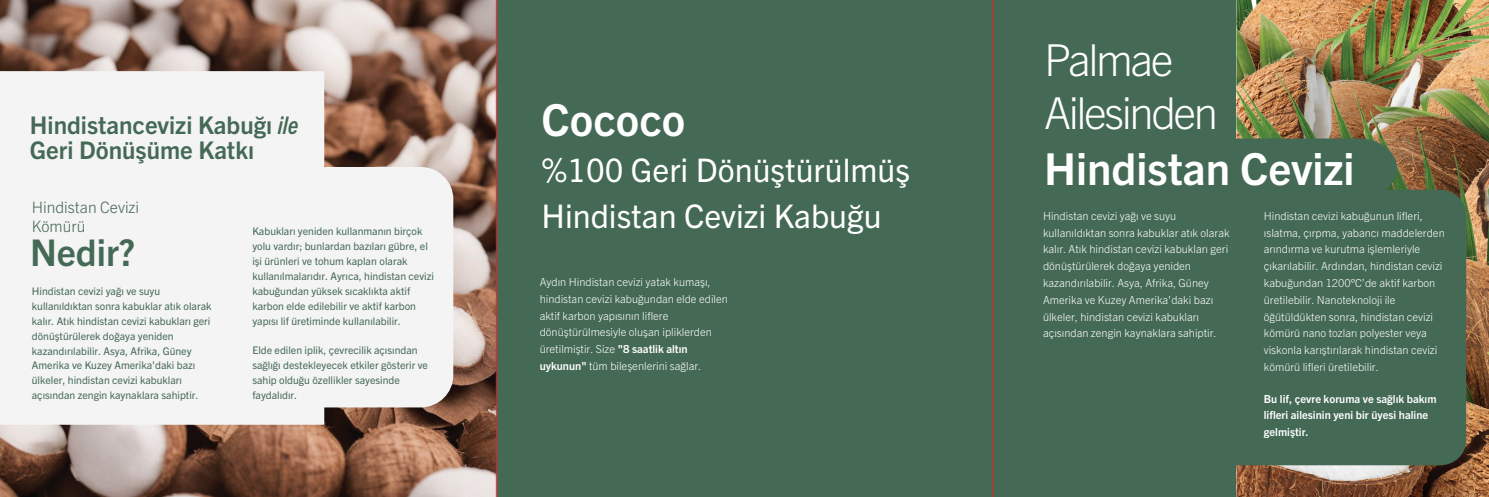
<style>
.page{position:relative;width:1489px;height:497px;background:#fff}
.page>*{position:absolute;margin:0;border:0;box-sizing:border-box;transform-origin:0 0}
.t1{font:700 44.01px "Trade Gothic Next LT Pro";color:#fff}
.t2{font:300 44.01px/52.9px "Trade Gothic Next LT Pro";letter-spacing:-.055em;color:#fff}
.t3{font:700 36.75px "Trade Gothic Next LT Pro";color:#446955}
.t4{font:32.46px/46px "Trade Gothic Next LT Pro";color:#fff}
.t5{font:700 24.32px/25.1px "Trade Gothic Next LT Pro";color:#446955}
.t6{font:300 15.75px/18.9px "Trade Gothic Next LT Pro";color:#446955}
.t7{font:300 11.11px/16.8px "Trade Gothic Next LT Pro";color:#fff}
.t8{font:700 11.11px/16.8px "Trade Gothic Next LT Pro";color:#fff}
.t9{font:10.5px/14.9px "Trade Gothic Next LT Pro";color:#446955}
.s1{font-style:italic;font-stretch:condensed}
.s2{font-weight:700}
</style>
<div class="page">
<div style="left:993px;top:0;width:495px;height:496px;background:#446955"></div>
<img style="left:1236px;top:0;width:252px;height:496px">
<svg style="left:1236px;top:189px;width:229px;height:275px"></svg>
<svg style="left:1236px;top:138px;width:160px;height:60px"></svg>
<img style="left:0;top:0;width:496px;height:496px">
<svg style="left:0;top:71px;width:453px;height:353px;fill:#f4f4f4"></svg>
<div style="left:497px;top:0;width:496px;height:496px;background:#446955"></div>
<hr style="left:496px;top:0;width:1px;height:496px;background:#ee1d23">
<hr style="left:992px;top:0;width:1px;height:496px;background:#ee1d23">
<h3 class="t5" style="left:30px;top:111px;width:270px">Hindistancevizi Kabuğı <span class="s1">ile<br></span>Geri Dönüşüme Katkı</h3>
<h3 class="t6" style="left:32px;top:197px;width:109px">Hindistan Cevizi<br>Kömürü</h3>
<h2 class="t3" style="left:30px;top:226px;width:106px">Nedir?</h2>
<p class="t9" style="left:32px;top:282px;width:181px">Hindistan cevizi yağı ve suyu kullanıldıktan sonra kabuklar atık olarak kalır. Atık hindistan cevizi kabukları geri dönüştürülerek doğaya yeniden kazandırılabilir. Asya, Afrika, Güney Amerika ve Kuzey Amerika'daki bazı ülkeler, hindistan cevizi kabukları açısından zengin kaynaklara sahiptir.</p>
<p class="t9" style="left:252px;top:223px;width:183px">Kabukları yeniden kullanmanın birçok yolu vardır; bunlardan bazıları gübre, el işi ürünleri ve tohum kapları olarak kullanılmalarıdır. Ayrıca, hindistan cevizi kabuğundan yüksek sıcaklıkta aktif karbon elde edilebilir ve aktif karbon yapısı lif üretiminde kullanılabilir.</p>
<p class="t9" style="left:252px;top:342px;width:177px">Elde edilen iplik, çevrecilik açısından sağlığı destekleyecek etkiler gösterir ve sahip olduğu özellikler sayesinde faydalıdır.</p>
<h1 class="t1" style="left:541px;top:89px;width:145px">Cococo</h1>
<h3 class="t4" style="left:541px;top:145px;width:370px">%100 Geri Dönüştürülmüş<br>Hindistan Cevizi Kabuğu</h3>
<p class="t7" style="left:539px;top:272px;width:190px">Aydın Hindistan cevizi yatak kumaşı, hindistan cevizi kabuğundan elde edilen aktif karbon yapısının liflere dönüştürülmesiyle oluşan ipliklerden üretilmiştir. Size <span class="s2">"8 saatlik altın uykunun"</span> tüm bileşenlerini sağlar.</p>
<h1 class="t2" style="left:1043px;top:31px;width:176px">Palmae<br>Ailesinden</h1>
<h1 class="t1" style="left:1043px;top:138px;width:312px">Hindistan Cevizi</h1>
<p class="t7" style="left:1042px;top:206px;width:188px">Hindistan cevizi yağı ve suyu kullanıldıktan sonra kabuklar atık olarak kalır. Atık hindistan cevizi kabukları geri dönüştürülerek doğaya yeniden kazandırılabilir. Asya, Afrika, Güney Amerika ve Kuzey Amerika'daki bazı ülkeler, hindistan cevizi kabukları açısından zengin kaynaklara sahiptir.</p>
<p class="t7" style="left:1263px;top:206px;width:182px">Hindistan cevizi kabuğunun lifleri, ıslatma, çırpma, yabancı maddelerden arındırma ve kurutma işlemleriyle çıkarılabilir. Ardından, hindistan cevizi kabuğundan 1200°C’de aktif karbon üretilebilir. Nanoteknoloji ile öğütüldükten sonra, hindistan cevizi kömürü nano tozları polyester veya viskonla karıştırılarak hindistan cevizi kömürü lifleri üretilebilir.</p>
<p class="t8" style="left:1263px;top:389px;width:174px">Bu lif, çevre koruma ve sağlık bakım lifleri ailesinin yeni bir üyesi haline gelmiştir.</p>
</div>
